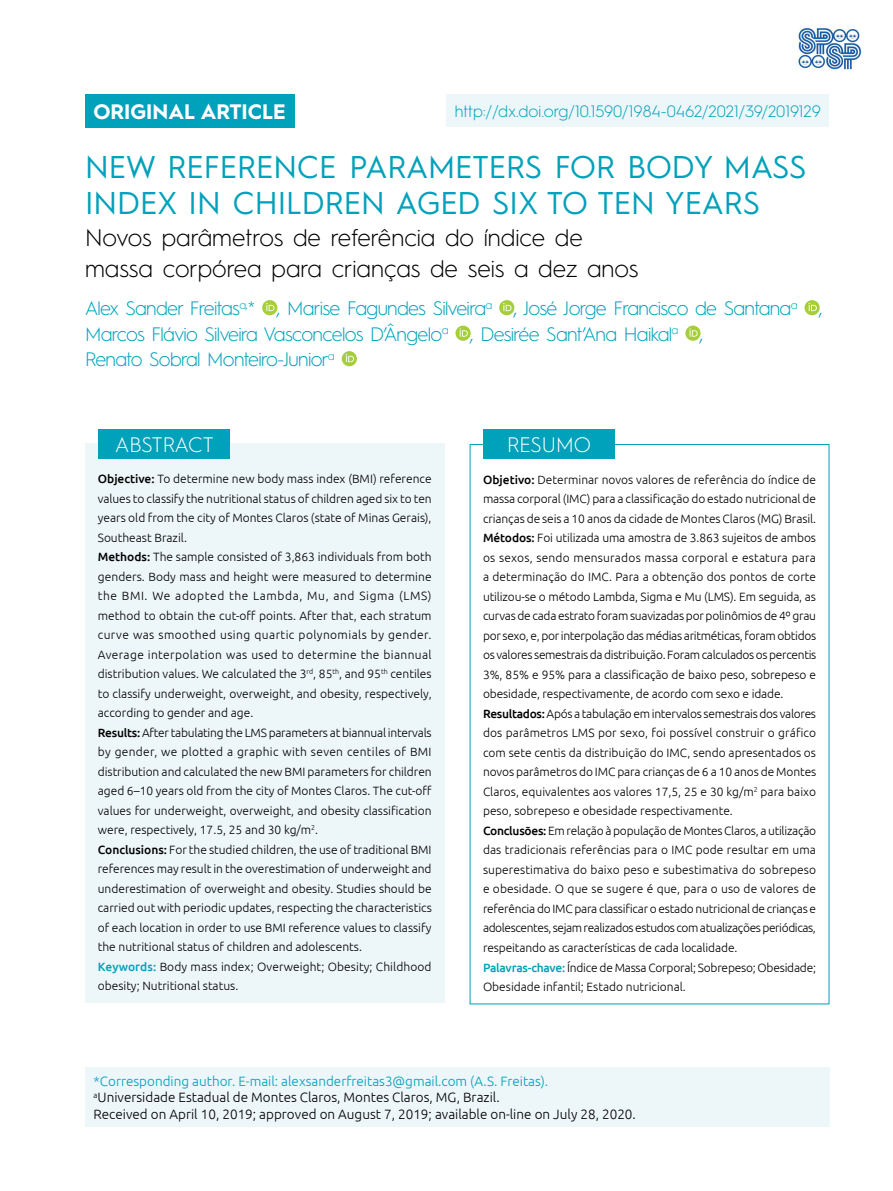
<style>
.page{position:relative;width:893px;height:1191px;background:#fff}
.page>*{position:absolute;margin:0;border:0;box-sizing:border-box;transform-origin:0 0}
.t1{font:31.5px/36px "Hurme Geometric Sans 1";color:#00a1ba}
.t2{font:300 24px/31.5px "Hurme Geometric Sans 1";color:#000}
.t3{font:700 21px "Hurme Geometric Sans 1";color:#fff}
.t4{font:300 21px "Hurme Geometric Sans 1";letter-spacing:-.005em;color:#fff}
.t5{font:300 19.5px/25.5px "Hurme Geometric Sans 1";letter-spacing:-.035em;color:#00a1ba}
.t6{font:300 16.5px "Hurme Geometric Sans 1";color:#00a1ba}
.t7{font:300 13.5px/16.2px "Ubuntu";color:#000}
.t8{font:300 12px/19.5px "Ubuntu";color:#000}
.s1{font-weight:500}
.s2{font-weight:500;color:#00a1ba}
.s3{color:#00a1ba}
</style>
<div class="page">
<div style="left:85px;top:444px;width:359px;height:559px;background:#edf6f9"></div>
<div style="left:98px;top:429px;width:132px;height:30px;background:#00a1ba"></div>
<div style="left:483px;top:429px;width:132px;height:30px;background:#00a1ba"></div>
<div style="left:85px;top:1067px;width:744px;height:60px;background:#edf6f9"></div>
<svg style="left:262px;top:300px;width:15px;height:15px"></svg>
<svg style="left:266px;top:303px;width:8px;height:8px"></svg>
<svg style="left:499px;top:300px;width:15px;height:15px"></svg>
<svg style="left:503px;top:303px;width:8px;height:8px"></svg>
<svg style="left:804px;top:300px;width:16px;height:15px"></svg>
<svg style="left:809px;top:303px;width:8px;height:8px"></svg>
<svg style="left:455px;top:325px;width:16px;height:16px"></svg>
<svg style="left:460px;top:328px;width:8px;height:9px"></svg>
<svg style="left:685px;top:325px;width:16px;height:16px"></svg>
<svg style="left:689px;top:328px;width:9px;height:9px"></svg>
<div style="left:342px;top:351px;width:15px;height:15px;background:#a6ce39;border-radius:50%"></div>
<svg style="left:346px;top:354px;width:8px;height:8px"></svg>
<div style="left:85px;top:94px;width:209px;height:33px;background:#00a1ba"></div>
<div style="left:446px;top:94px;width:383px;height:32px;background:#edf6f9"></div>
<img style="left:798px;top:27px;width:64px;height:43px">
<h3 class="t3" style="left:93px;top:97px;width:194px">ORIGINAL ARTICLE</h3>
<h3 class="t6" style="left:455px;top:100px;width:368px">http://dx.doi.org/10.1590/1984-0462/2021/39/2019129</h3>
<h1 class="t1" style="left:85px;top:147px;width:723px">NEW REFERENCE PARAMETERS FOR BODY MASS<br>INDEX IN CHILDREN AGED SIX TO TEN YEARS</h1>
<h2 class="t2" style="left:85px;top:220px;width:555px">Novos parâmetros de referência do índice de massa corpórea para crianças de seis a dez anos</h2>
<h3 class="t5" style="left:85px;top:294px;width:739px">Alex Sander Freitas<sup>a,</sup>* , Marise Fagundes Silveira<sup>a</sup> , José Jorge Francisco de Santana<sup>a</sup> ,<br>Marcos Flávio Silveira Vasconcelos D’Ângelo<sup>a</sup> , Desirée Sant’Ana Haikal<sup>a</sup> ,<br>Renato Sobral Monteiro-Junior<sup>a</sup></h3>
<h3 class="t4" style="left:115px;top:430px;width:100px">ABSTRACT</h3>
<h3 class="t4" style="left:507px;top:430px;width:85px">RESUMO</h3>
<p class="t8" style="left:98px;top:469px;width:336px"><span class="s1">Objective:</span> To determine new body mass index (BMI) reference values to classify the nutritional status of children aged six to ten years old from the city of Montes Claros (state of Minas Gerais), Southeast Brazil.<br><span class="s1">Methods:</span> The sample consisted of 3,863 individuals from both genders. Body mass and height were measured to determine the BMI. We adopted the Lambda, Mu, and Sigma (LMS) method to obtain the cut-off points. After that, each stratum curve was smoothed using quartic polynomials by gender.<br>Average interpolation was used to determine the biannual distribution values. We calculated the 3<sup>rd</sup>, 85<sup>th</sup>, and 95<sup>th</sup> centiles to classify underweight, overweight, and obesity, respectively, according to gender and age.<br><span class="s1">Results:</span> After tabulating the LMS parameters at biannual intervals by gender, we plotted a graphic with seven centiles of BMI distribution and calculated the new BMI parameters for children aged 6–10 years old from the city of Montes Claros. The cut-off values for underweight, overweight, and obesity classification were, respectively, 17.5, 25 and 30 kg/m<sup>2</sup>.<br><span class="s1">Conclusions:</span> For the studied children, the use of traditional BMI references may result in the overestimation of underweight and underestimation of overweight and obesity. Studies should be carried out with periodic updates, respecting the characteristics of each location in order to use BMI reference values to classify the nutritional status of children and adolescents.<br><span class="s2">Keywords:</span> Body mass index; Overweight; Obesity; Childhood obesity; Nutritional status.</p>
<p class="t8" style="left:483px;top:469px;width:335px"><span class="s1">Objetivo:</span> Determinar novos valores de referência do índice de massa corporal (IMC) para a classificação do estado nutricional de crianças de seis a 10 anos da cidade de Montes Claros (MG) Brasil.<br><span class="s1">Métodos:</span> Foi utilizada uma amostra de 3.863 sujeitos de ambos os sexos, sendo mensurados massa corporal e estatura para a determinação do IMC. Para a obtenção dos pontos de corte utilizou-se o método Lambda, Sigma e Mu (LMS). Em seguida, as curvas de cada estrato foram suavizadas por polinômios de 4º grau por sexo, e, por interpolação das médias aritméticas, foram obtidos os valores semestrais da distribuição. Foram calculados os percentis 3%, 85% e 95% para a classificação de baixo peso, sobrepeso e obesidade, respectivamente, de acordo com sexo e idade.<br><span class="s1">Resultados:</span> Após a tabulação em intervalos semestrais dos valores dos parâmetros LMS por sexo, foi possível construir o gráfico com sete centis da distribuição do IMC, sendo apresentados os novos parâmetros do IMC para crianças de 6 a 10 anos de Montes Claros, equivalentes aos valores 17,5, 25 e 30 kg/m<sup>2</sup> para baixo peso, sobrepeso e obesidade respectivamente.<br><span class="s1">Conclusões:</span> Em relação à população de Montes Claros, a utilização das tradicionais referências para o IMC pode resultar em uma superestimativa do baixo peso e subestimativa do sobrepeso e obesidade. O que se sugere é que, para o uso de valores de referência do IMC para classificar o estado nutricional de crianças e adolescentes, sejam realizados estudos com atualizações periódicas, respeitando as características de cada localidade.<br><span class="s2">Palavras-chave:</span> Índice de Massa Corporal; Sobrepeso; Obesidade; Obesidade infantil; Estado nutricional.</p>
<p class="t7" style="left:94px;top:1073px;width:544px"><span class="s3">*Corresponding author. E-mail: alexsanderfreitas3@gmail.com (A.S. Freitas).<br></span><sup>a</sup>Universidade Estadual de Montes Claros, Montes Claros, MG, Brazil.<br>Received on April 10, 2019; approved on August 7, 2019; available on-line on July 28, 2020.</p>
</div>
